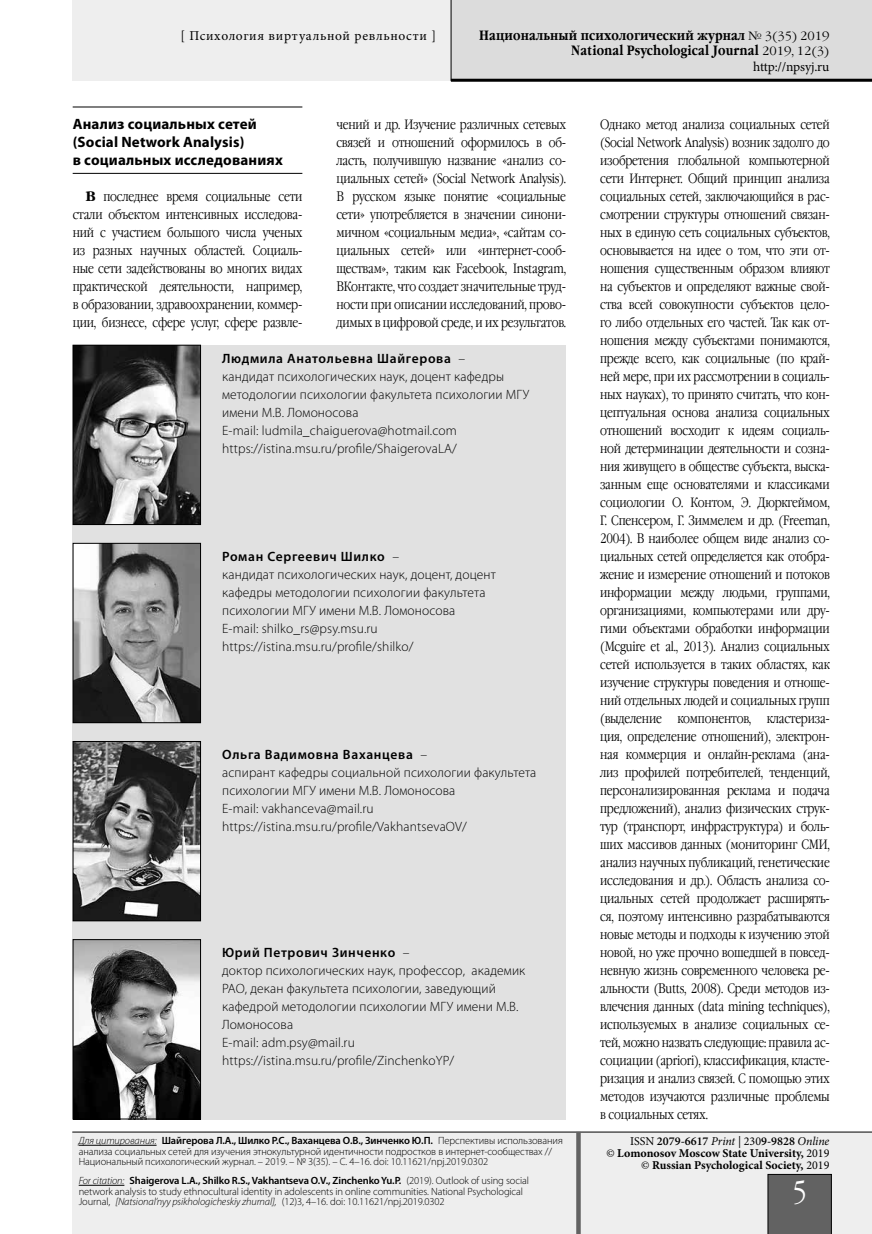
<style>
.page{position:relative;width:872px;height:1234px;background:#fff}
.page>*{position:absolute;margin:0;border:0;box-sizing:border-box;transform-origin:0 0}
.t1{font:30px "Garamond Narrow C";color:#fff}
.t2{font:700 15px/18px "Myriad Pro";letter-spacing:.01em;color:#000}
.t3{font:13.5px/18px "Garamond Narrow C";letter-spacing:-.015em;color:#000;text-align:justify}
.t4{font:300 13.5px/18px "Myriad Pro";letter-spacing:.01em;color:#000}
.t5{font:700 13.5px/15px "Garamond Narrow C";letter-spacing:.01em;color:#000;text-align:right}
.t6{font:13.5px "Minion Pro";letter-spacing:.05em;color:#000}
.t7{font:13.5px "Minion Pro";letter-spacing:-.015em;color:#000}
.t8{font:700 12px/12px "Minion Pro";color:#000;text-align:right}
.t9{font:300 10.5px/10.5px "Myriad Pro";letter-spacing:-.01em;color:#000}
.s1{font-family:"Garamond C";font-weight:400;font-size:12px}
.s2{font-family:"Garamond C";font-weight:700}
.s3{font-weight:600}
.s4{font-style:italic}
.s5{font-weight:400}
.s6{font-weight:400;font-style:italic}
</style>
<div class="page">
<div style="left:72px;top:0;width:800px;height:81px;background:#eee"></div>
<div style="left:451px;top:0;width:421px;height:81px;background:#dcdcdc"></div>
<div style="left:72px;top:1132px;width:800px;height:101px;background:#eee"></div>
<hr style="left:72px;top:1131px;width:800px;height:1px;background:#000">
<svg style="left:767px;top:1173px;width:64px;height:60px;background:#616161"></svg>
<hr style="left:451px;top:79px;width:421px;height:3px;background:#000">
<div style="left:576px;top:1131px;width:5px;height:102px;background:#626262"></div>
<hr style="left:451px;top:0;width:1px;height:81px;background:#000">
<div style="left:72px;top:1119px;width:23px;height:4px;border:2px solid #fff"></div>
<hr style="left:79px;top:1144px;width:78px;height:1px;background:#000">
<hr style="left:79px;top:1184px;width:45px;height:1px;background:#000">
<hr style="left:73px;top:107px;width:229px;height:1px;background:#000">
<hr style="left:73px;top:173px;width:229px;height:1px;background:#000">
<div style="left:72px;top:345px;width:494px;height:774px;background:#e1e1e1"></div>
<img style="left:75px;top:941px;width:124px;height:176px">
<div style="left:73px;top:939px;width:128px;height:180px;border:1px solid #000"></div>
<img style="left:75px;top:743px;width:124px;height:176px">
<div style="left:73px;top:741px;width:128px;height:180px;border:1px solid #000"></div>
<img style="left:75px;top:545px;width:124px;height:176px">
<div style="left:73px;top:543px;width:128px;height:180px;border:1px solid #000"></div>
<img style="left:75px;top:347px;width:124px;height:176px">
<div style="left:73px;top:345px;width:128px;height:180px;border:1px solid #000"></div>
<p class="t6" style="left:180px;top:26px;width:257px">[ Психология виртуальной ревльности ]</p>
<p class="t5" style="left:479px;top:28px;width:352px">Национальный психологический журнал <span class="s1">№ 3(35) 2019<br></span>National Psychological Journal <span class="s1">2019, 12(3)</span></p>
<p class="t7" style="left:753px;top:57px;width:78px">http://npsyj.ru</p>
<p class="t2" style="left:73px;top:114px;width:212px">Анализ социальных сетей (Social Network Analysis)<br>в социальных исследованиях</p>
<p class="t3" style="left:73px;top:187px;width:231px;text-indent:13px"><span class="s2">В</span> последнее время социальные сети стали объектом интенсивных исследова&shy;ний с участием большого числа ученых из разных научных областей. Cоциаль&shy;ные сети задействованы во многих видах практической деятельности, например, в образовании, здравоохранении, коммер&shy;ции, бизнесе, сфере услуг, сфере развле-</p>
<p class="t3" style="left:336px;top:115px;width:231px">чений и др. Изучение различных сетевых связей и отношений оформилось в об&shy;ласть, получившую название «анализ со&shy;циальных сетей» (Social Network Analysis).<br>В русском языке понятие «социальные сети» употребляется в значении синони&shy;мичном «социальным медиа», «сайтам со&shy;циальных сетей» или «интернет-сооб&shy;ществам», таким как Facebook, Instagram, ВКонтакте, что создает значительные труд&shy;ности при описании исследований, прово&shy;димых в цифровой среде, и их результатов.</p>
<p class="t3" style="left:600px;top:115px;width:231px">Однако метод анализа социальных сетей (Social Network Analysis) возник задолго до изобретения глобальной компьютерной сети Интернет. Общий принцип анализа социальных сетей, заключающийся в рас&shy;смотрении структуры отношений связан&shy;ных в единую сеть социальных субъектов, основывается на идее о том, что эти от&shy;ношения существенным образом влияют на субъектов и определяют важные свой&shy;ства всей совокупности субъектов цело&shy;го либо отдельных его частей. Так как от&shy;ношения между субъектами понимаются, прежде всего, как социальные (по край&shy;ней мере, при их рассмотрении в социаль&shy;ных науках), то принято считать, что кон&shy;цептуальная основа анализа социальных отношений восходит к идеям социаль&shy;ной детерминации деятельности и созна&shy;ния живущего в обществе субъекта, выска&shy;занным еще основателями и классиками социологии О. Контом, Э. Дюркгеймом, Г. Спенсером, Г. Зиммелем и др. (Freeman, 2004). В наиболее общем виде анализ со&shy;циальных сетей определяется как отобра&shy;жение и измерение отношений и потоков информации между людьми, группами, организациями, компьютерами или дру&shy;гими объектами обработки информации (Mcguire et al., 2013). Анализ социальных сетей используется в таких областях, как изучение структуры поведения и отноше&shy;ний отдельных людей и социальных групп (выделение компонентов, кластериза&shy;ция, определение отношений), электрон&shy;ная коммерция и онлайн-реклама (ана&shy;лиз профилей потребителей, тенденций, персонализированная реклама и подача предложений), анализ физических струк&shy;тур (транспорт, инфраструктура) и боль&shy;ших массивов данных (мониторинг СМИ, анализ научных публикаций, генетические исследования и др.). Область анализа со&shy;циальных сетей продолжает расширять&shy;ся, поэтому интенсивно разрабатываются новые методы и подходы к изучению этой новой, но уже прочно вошедшей в повсед&shy;невную жизнь современного человека ре&shy;альности (Butts, 2008). Среди методов из&shy;влечения данных (data mining techniques), используемых в анализе социальных се&shy;тей, можно назвать следующие: правила ас&shy;социации (apriori), классификация, класте&shy;ризация и анализ связей. С помощью этих методов изучаются различные проблемы в социальных сетях.</p>
<p class="t4" style="left:222px;top:349px;width:308px"><span class="s3">Людмила Анатольевна Шайгерова</span> –<br>кандидат психологических наук, доцент кафедры методологии психологии факультета психологии МГУ имени М.В. Ломоносова<br>E-mail: ludmila_chaiguerova@hotmail.com https://istina.msu.ru/profile/ShaigerovaLA/</p>
<p class="t4" style="left:222px;top:547px;width:275px"><span class="s3">Роман Сергеевич Шилко</span> –<br>кандидат психологических наук, доцент, доцент кафедры методологии психологии факультета психологии МГУ имени М.В. Ломоносова<br>E-mail: shilko_rs@psy.msu.ru https://istina.msu.ru/profile/shilko/</p>
<p class="t4" style="left:222px;top:745px;width:315px"><span class="s3">Ольга Вадимовна Ваханцева</span> –<br>аспирант кафедры социальной психологии факультета психологии МГУ имени М.В. Ломоносова<br>E-mail: vakhanceva@mail.ru https://istina.msu.ru/profile/VakhantsevaOV/</p>
<p class="t4" style="left:222px;top:943px;width:305px"><span class="s3">Юрий Петрович Зинченко</span> –<br>доктор психологических наук, профессор, академик РАО, декан факультета психологии, заведующий кафедрой методологии психологии МГУ имени М.В.<br>Ломоносова<br>E-mail: adm.psy@mail.ru https://istina.msu.ru/profile/ZinchenkoYP/</p>
<p class="t9" style="left:79px;top:1134px;width:485px"><span class="s4">Для цитирования:</span> <span class="s3">Шайгерова Л.А., Шилко Р.С., Ваханцева О.В., Зинченко Ю.П.</span> Перспективы использования анализа социальных сетей для изучения этнокультурной идентичности подростков в интернет-сообществах //<br>Национальный психологический журнал. – 2019. – № 3(35). – С. 4–16. doi: 10.11621/npj.2019.0302</p>
<p class="t9" style="left:79px;top:1174px;width:452px"><span class="s4">For citation:</span> <span class="s3">Shaigerova L.A., Shilko R.S., Vakhantseva O.V., Zinchenko Yu.P.</span> (2019). Outlook of using social network analysis to study ethnocultural identity in adolescents in online communities. National Psychological<br>Journal, <span class="s4">[Natsional’nyy psikhologicheskiy zhurnal],</span> (12)3, 4–16. doi: 10.11621/npj.2019.0302</p>
<p class="t8" style="left:606px;top:1134px;width:225px"><span class="s5">ISSN</span> <span class="s3">2079-6617</span> <span class="s6">Print</span> <span class="s5">| 230</span><span class="s3">9-9828</span> <span class="s6">Online<br>©</span> Lomonosov Moscow State University, <span class="s5">2019 ©</span> Russian Psychological Society, <span class="s5">2019</span></p>
<h1 class="t1" style="left:792px;top:1175px;width:16px">5</h1>
</div>
